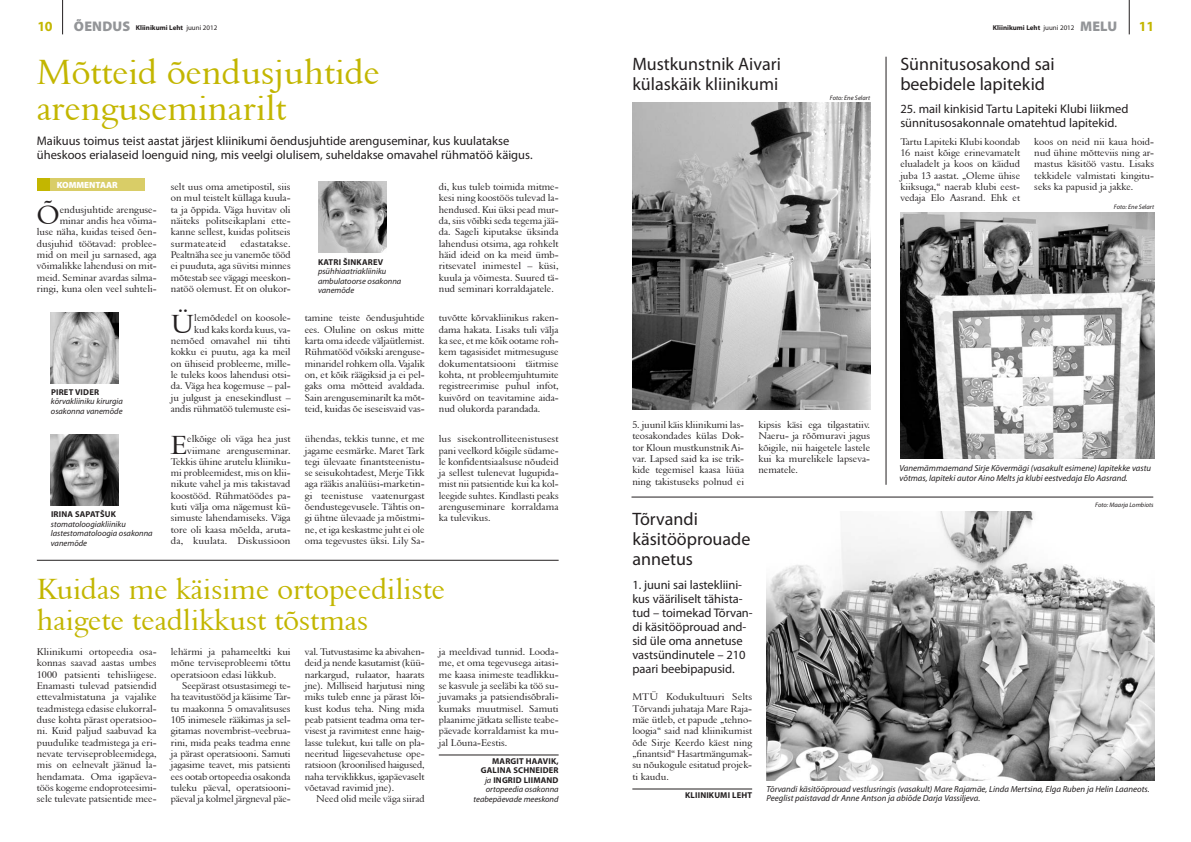
<style>
.page{position:relative;width:1191px;height:842px;background:#fff}
.page>*{position:absolute;margin:0;border:0;box-sizing:border-box;transform-origin:0 0}
.t1{font:36px/36px "Aldine 401 BT Roman A";color:#c3b600}
.t2{font:30px/31px "Aldine 401 BT Roman A";color:#c3b600}
.t3{font:27px "Aldine 401 BT Roman A";color:#231f20}
.t4{font:26.9px "Aldine 401 BT Roman A";color:#231f20}
.t5{font:18px/20px "Myriad Pro";color:#231f20}
.t6{font:700 14px "Myriad Pro";color:#c3b600}
.t7{font:12.5px/14px "Myriad Pro";color:#231f20}
.t8{font:10px/11.3px "Aldine 401 BT Roman A";color:#231f20;text-align:justify}
.t9{font:900 9px "Myriad Pro";color:#fff}
.t10{font:italic 8.8px/9.5px "Myriad Pro";color:#231f20}
.t11{font:italic 8.5px/9.5px "Myriad Pro";color:#231f20}
.t12{font:700 8.5px/9.5px "Myriad Pro";letter-spacing:.02em;color:#231f20;text-align:right}
.t13{font:700 7px "Myriad Pro";color:#231f20}
.t14{font:italic 6.5px "Myriad Pro";color:#231f20}
.s1{font-weight:900;font-size:14px;color:#939598}
.s2{font-weight:400}
.s3{font-weight:400;font-style:italic}
</style>
<div class="page">
<hr style="left:62px;top:0;width:1px;height:34px;background:#231f20">
<hr style="left:1129px;top:0;width:1px;height:34px;background:#231f20">
<hr style="left:439px;top:755px;width:119px;height:1px;background:#231f20">
<hr style="left:37px;top:560px;width:521px;height:1px;background:#231f20">
<hr style="left:632px;top:789px;width:120px;height:1px;background:#231f20">
<img style="left:766px;top:511px;width:388px;height:269px">
<img style="left:900px;top:213px;width:254px;height:245px">
<img style="left:632px;top:103px;width:238px;height:306px">
<hr style="left:631px;top:497px;width:522px;height:1px;background:#231f20">
<hr style="left:886px;top:57px;width:1px;height:428px;background:#231f20">
<img style="left:318px;top:182px;width:68px;height:71px">
<img style="left:51px;top:312px;width:68px;height:71px">
<img style="left:51px;top:434px;width:68px;height:71px">
<div style="left:37px;top:179px;width:108px;height:12px;background:#d9cd67"></div>
<div style="left:37px;top:179px;width:12px;height:12px;background:#c3b600"></div>
<h3 class="t6" style="left:37px;top:21px;width:17px">10</h3>
<p class="t13" style="left:74px;top:25px;width:145px"><span class="s1">ÕENDUS</span> Kliinikumi Leht <span class="s2">juuni 2012</span></p>
<p class="t13" style="left:993px;top:25px;width:126px">Kliinikumi Leht <span class="s2">juuni 2012</span> <span class="s1">MELU</span></p>
<h3 class="t6" style="left:1139px;top:21px;width:17px">11</h3>
<h1 class="t1" style="left:37px;top:54px;width:344px">Mõtteid õendusjuhtide arenguseminarilt</h1>
<h3 class="t5" style="left:632px;top:56px;width:150px">Mustkunstnik Aivari külaskäik kliinikumi</h3>
<p class="t14" style="left:830px;top:95px;width:42px">Foto: Ene Selart</p>
<h3 class="t5" style="left:900px;top:56px;width:156px">Sünnitusosakond sai beebidele lapitekid</h3>
<p class="t7" style="left:900px;top:103px;width:230px">25. mail kinkisid Tartu Lapiteki Klubi liikmed sünnitusosakonnale omatehtud lapitekid.</p>
<p class="t7" style="left:37px;top:135px;width:497px">Maikuus toimus teist aastat järjest kliinikumi õendusjuhtide arenguseminar, kus kuulatakse üheskoos erialaseid loenguid ning, mis veelgi olulisem, suheldakse omavahel rühmatöö käigus.</p>
<p class="t8" style="left:900px;top:135px;width:121px">Tartu Lapiteki Klubi koondab 16 naist kõige erinevamatelt elualadelt ja koos on käidud juba 13 aastat. „Oleme ühise kiiksuga,“ naerab klubi eest&shy;vedaja Elo Aasrand. Ehk et</p>
<p class="t8" style="left:1034px;top:135px;width:121px">koos on neid nii kaua hoid&shy;nud ühine mõtteviis ning ar&shy;mastus käsitöö vastu. Lisaks tekkidele valmistati kingitu&shy;seks ka papusid ja jakke.</p>
<p class="t9" style="left:57px;top:182px;width:63px">KOMMENTAAR</p>
<p class="t8" style="left:171px;top:181px;width:121px">selt uus oma ametipostil, siis on mul teistelt küllaga kuula&shy;ta ja õppida. Väga huvitav oli näiteks politseikaplani ette&shy;kanne sellest, kuidas politseis surmateateid</p>
<p class="t8" style="left:439px;top:181px;width:121px">di, kus tuleb toimida mitme&shy;kesi ning koostöös tulevad la&shy;hendused. Kui üksi pead mur&shy;da, siis võibki seda tegema jää&shy;da. Sageli kiputakse üksinda lahendusi otsima, aga rohkelt häid ideid on ka meid ümb&shy;ritsevatel inimestel – küsi, kuula ja võimesta. Suured tä&shy;nud seminari korraldajatele.</p>
<h3 class="t3" style="left:37px;top:198px;width:24px">Õ</h3>
<p class="t14" style="left:1113px;top:205px;width:42px">Foto: Ene Selart</p>
<p class="t8" style="left:37px;top:203px;width:121px;text-align:right">endusjuhtide arenguse&shy;minar andis hea võima-<br>luse näha, kuidas teised õen&shy;dusjuhid töötavad: problee&shy;mid on meil ju sarnased, aga võimalikke lahendusi on mit&shy;meid. Seminar avardas silma&shy;ringi, kuna olen veel suhteli-</p>
<p class="t8" style="left:171px;top:237px;width:121px;text-indent:70px">edastatakse.<br>Pealtnäha see ju vanemõe tööd ei puuduta, aga süvitsi minnes mõtestab see vägagi meeskon&shy;natöö olemust. Et on olukor-</p>
<p class="t12" style="left:318px;top:258px;width:67px">KATRI ŠINKAREV</p>
<p class="t11" style="left:318px;top:267px;width:85px">psühhiaatriakliiniku ambulatoorse osakonna vanemõde</p>
<p class="t12" style="left:51px;top:388px;width:50px">PIRET VIDER</p>
<p class="t11" style="left:51px;top:398px;width:74px">kõrvakliiniku kirurgia osakonna vanemõde</p>
<p class="t12" style="left:51px;top:510px;width:66px">IRINA SAPATŠUK</p>
<p class="t11" style="left:51px;top:520px;width:103px">stomatoloogiakliiniku lastestomatoloogia osakonna vanemõde</p>
<h3 class="t4" style="left:171px;top:307px;width:25px">Ü</h3>
<p class="t8" style="left:171px;top:312px;width:121px;text-align:right">lemõdedel on koosole-<br>kud kaks korda kuus, va&shy;nemõed omavahel nii tihti kokku ei puutu, aga ka meil on ühiseid probleeme, mille&shy;le tuleks koos lahendusi otsi&shy;da. Väga hea kogemuse – pal&shy;ju julgust ja enesekindlust – andis rühmatöö tulemuste esi-</p>
<p class="t8" style="left:305px;top:312px;width:121px">tamine teiste õendusjuhtide ees. Oluline on oskus mitte karta oma ideede väljaütlemist.<br>Rühmatööd võikski arenguse&shy;minaridel rohkem olla. Vajalik on, et kõik räägiksid ja ei pel&shy;gaks oma mõtteid avaldada.<br>Sain arenguseminarilt ka mõt&shy;teid, kuidas õe iseseisvaid vas-</p>
<p class="t8" style="left:439px;top:312px;width:121px">tuvõtte kõrvakliinikus raken&shy;dama hakata. Lisaks tuli välja ka see, et me kõik ootame roh&shy;kem tagasisidet mitmesuguse dokumentatsiooni täitmise kohta, nt probleemjuhtumite registreerimise puhul infot, kuivõrd on teavitamine aida&shy;nud olukorda parandada.</p>
<p class="t8" style="left:171px;top:433px;width:121px;text-align:right">elkõige oli väga hea just viimane arenguseminar.<br>Tekkis ühine arutelu kliiniku&shy;mi probleemidest, mis on klii&shy;nikute vahel ja mis takistavad koostööd. Rühmatöödes pa&shy;kuti välja oma nägemust kü&shy;simuste lahendamiseks. Väga tore oli kaasa mõelda, aruta&shy;da, kuulata. Diskussioon</p>
<p class="t8" style="left:305px;top:433px;width:121px">ühendas, tekkis tunne, et me jagame eesmärke. Maret Tark tegi ülevaate finantsteenistu&shy;se seisukohtadest, Merje Tikk aga rääkis analüüsi-marketin&shy;gi teenistuse vaatenurgast õendustegevusele. Tähtis on&shy;gi ühtne ülevaade ja mõistmi&shy;ne, et iga keskastme juht ei ole oma tegevustes üksi. Lily Sa-</p>
<p class="t8" style="left:439px;top:433px;width:121px">lus sisekontrolliteenistusest pani veelkord kõigile südame&shy;le konfidentsiaalsuse nõudeid ja sellest tulenevat lugupida&shy;mist nii patsientide kui ka kol&shy;leegide suhtes. Kindlasti peaks arenguseminare korraldama ka tulevikus.</p>
<h3 class="t4" style="left:171px;top:428px;width:18px">E</h3>
<h2 class="t2" style="left:37px;top:573px;width:410px">Kuidas me käisime ortopeediliste haigete teadlikkust tõstmas</h2>
<p class="t8" style="left:37px;top:646px;width:121px">Kliinikumi ortopeedia osa&shy;konnas saavad aastas umbes 1000 patsienti tehisliigese.<br>Enamasti tulevad patsiendid ettevalmistatuna ja vajalike teadmistega edasise elukorral&shy;duse kohta pärast operatsioo&shy;ni. Kuid paljud saabuvad ka puudulike teadmistega ja eri&shy;nevate terviseprobleemidega, mis on eelnevalt jäänud la&shy;hendamata. Oma igapäeva&shy;töös kogeme endoproteesimi&shy;sele tulevate patsientide mee-</p>
<p class="t8" style="left:171px;top:646px;width:121px">lehärmi ja pahameeltki kui mõne terviseprobleemi tõttu operatsioon edasi lükkub.</p>
<p class="t8" style="left:171px;top:680px;width:121px;text-indent:11px">Seepärast otsustasimegi te&shy;ha teavitustööd ja käisime Tar&shy;tu maakonna 5 omavalitsuses 105 inimesele rääkimas ja sel&shy;gitamas novembrist–veebrua&shy;rini, mida peaks teadma enne ja pärast operatsiooni. Samuti jagasime teavet, mis patsienti ees ootab ortopeedia osakonda tuleku päeval, operatsiooni&shy;päeval ja kolmel järgneval päe-</p>
<p class="t8" style="left:305px;top:646px;width:121px">val. Tutvustasime ka abivahen&shy;deid ja nende kasutamist (küü&shy;narkargud, rulaator, haarats jne). Milliseid harjutusi ning miks tuleb enne ja pärast lõi&shy;kust kodus teha. Ning mida peab patsient teadma oma ter&shy;visest ja ravimitest enne haig&shy;lasse tulekut, kui talle on pla&shy;neeritud liigesevahetuse ope&shy;ratsioon (kroonilised haigused, naha terviklikkus, igapäevaselt võetavad ravimid jne).</p>
<p class="t8" style="left:316px;top:793px;width:110px">Need olid meile väga siirad</p>
<p class="t8" style="left:439px;top:646px;width:121px">ja meeldivad tunnid. Looda&shy;me, et oma tegevusega aitasi&shy;me kaasa inimeste teadlikku&shy;se kasvule ja seeläbi ka töö su&shy;juvamaks ja patsiendisõbrali&shy;kumaks muutmisel. Samuti plaanime jätkata selliste teabe&shy;päevade korraldamist ka mu&shy;jal Lõuna-Eestis.</p>
<p class="t12" style="left:473px;top:757px;width:87px">MARGIT HAAVIK,<br>GALINA SCHNEIDER <span class="s3">ja</span> INGRID LIIMAND <span class="s3">ortopeedia osakonna teabepäevade meeskond</span></p>
<p class="t8" style="left:632px;top:419px;width:113px">5. juunil käis kliinikumi las&shy;teosakondades külas Dok&shy;tor Kloun mustkunstnik Ai&shy;var. Lapsed said ka ise trik&shy;kide tegemisel kaasa lüüa ning takistuseks polnud ei</p>
<p class="t8" style="left:758px;top:419px;width:113px">kipsis käsi ega tilgastatiiv.<br>Naeru- ja rõõmuravi jagus kõigile, nii haigetele lastele kui ka murelikele lapseva&shy;nematele.</p>
<h3 class="t5" style="left:632px;top:510px;width:119px">Tõrvandi käsitööprouade annetus</h3>
<p class="t7" style="left:632px;top:579px;width:122px">1. juuni sai lastekliini&shy;kus vääriliselt tähista&shy;tud – toimekad Tõrvan&shy;di käsitööprouad and&shy;sid üle oma annetuse vastsündinutele – 210 paari beebipapusid.</p>
<p class="t10" style="left:899px;top:464px;width:253px">Vanemämmaemand Sirje Kõvermägi (vasakult esimene) lapitekke vastu võtmas, lapiteki autor Aino Melts ja klubi eestvedaja Elo Aasrand.</p>
<p class="t14" style="left:1095px;top:502px;width:60px">Foto: Maarja Lombiots</p>
<p class="t8" style="left:632px;top:691px;width:121px">MTÜ Kodukultuuri Selts Tõrvandi juhataja Mare Raja&shy;mäe ütleb, et papude „tehno&shy;loogia“ said nad kliinikumist õde Sirje Keerdo käest ning „finantsid“ Hasartmängumak&shy;su nõukogule esitatud projek&shy;ti kaudu.</p>
<p class="t12" style="left:685px;top:791px;width:68px">KLIINIKUMI LEHT</p>
<p class="t10" style="left:766px;top:785px;width:384px">Tõrvandi käsitööprouad vestlusringis (vasakult) Mare Rajamäe, Linda Mertsina, Elga Ruben ja Helin Laaneots.<br>Peeglist paistavad dr Anne Antson ja abiõde Darja Vassiljeva.</p>
</div>
